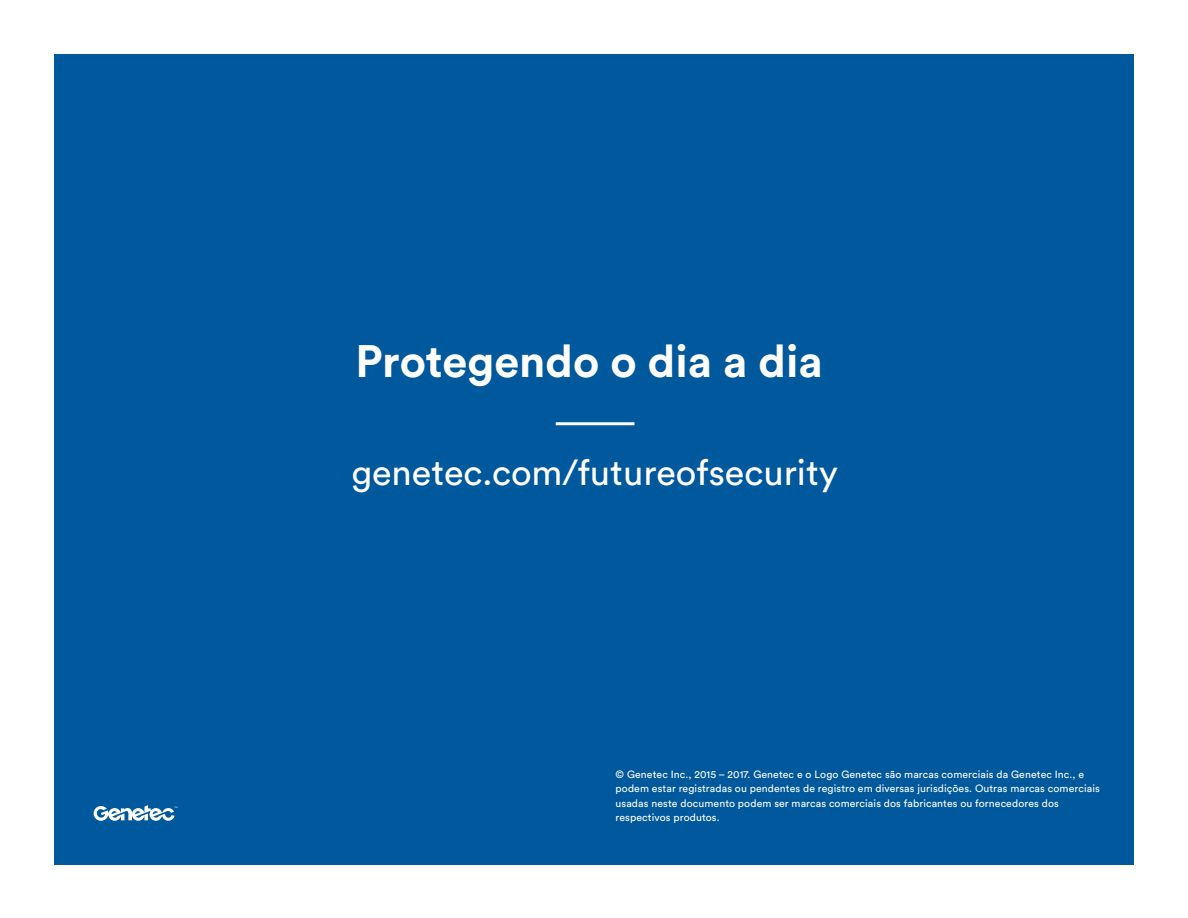
<style>
.page{position:relative;width:1188px;height:918px;background:#fff}
.page>*{position:absolute;margin:0;border:0;box-sizing:border-box;transform-origin:0 0}
.t1{font:700 45px "Circular Pro";color:#fff}
.t2{font:36px "Circular Pro";color:#fff}
.t3{font:10.5px/14.2px "Circular Pro";letter-spacing:.01em;color:#fff}
</style>
<div class="page">
<div style="left:54px;top:54px;width:1080px;height:811px;background:#00589d"></div>
<hr style="left:556px;top:422px;width:78px;height:3px;background:#fff">
<svg style="left:94px;top:805px;width:83px;height:16px"></svg>
<h1 class="t1" style="left:356px;top:330px;width:469px">Protegendo o dia a dia</h1>
<h2 class="t2" style="left:351px;top:449px;width:488px">genetec.com/futureofsecurity</h2>
<p class="t3" style="left:616px;top:767px;width:486px">© Genetec Inc., 2015 – 2017. Genetec e o Logo Genetec são marcas comerciais da Genetec Inc., e podem estar registradas ou pendentes de registro em diversas jurisdições. Outras marcas comerciais usadas neste documento podem ser marcas comerciais dos fabricantes ou fornecedores dos respectivos produtos.</p>
</div>
